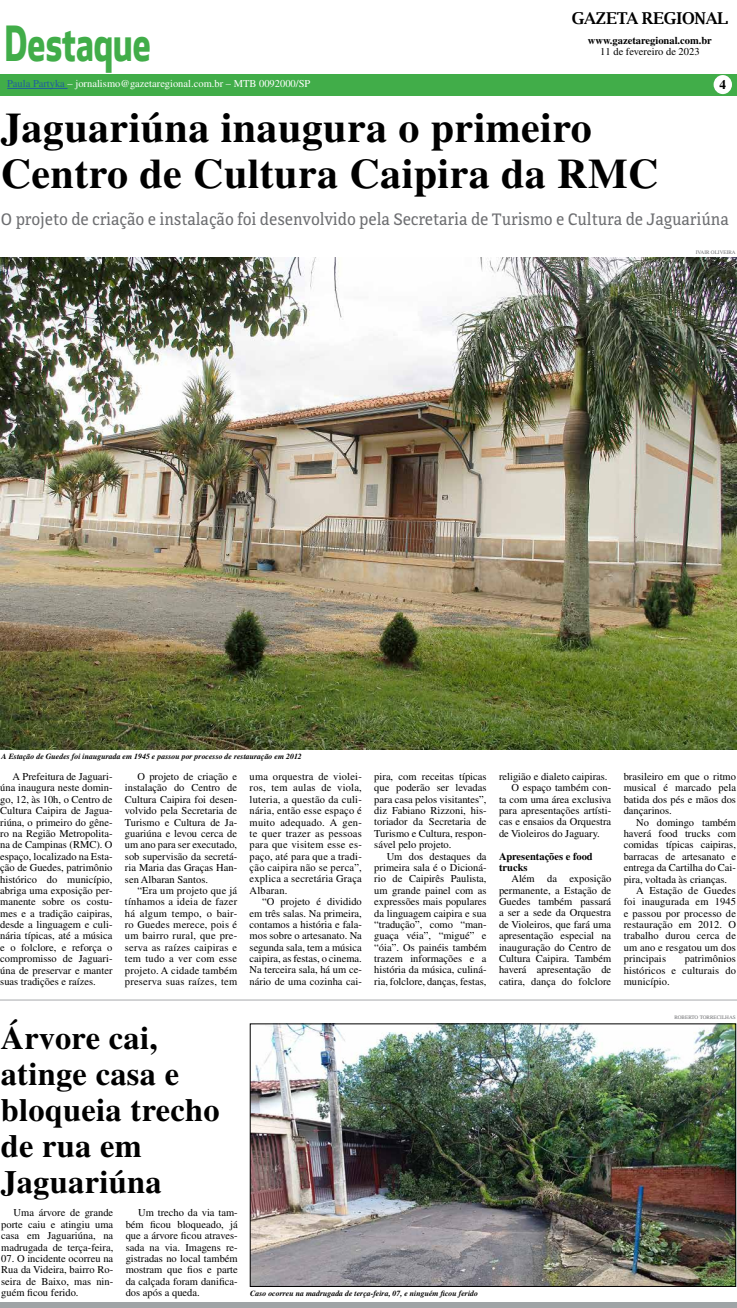
<style>
.page{position:relative;width:737px;height:1308px;background:#fff}
.page>*{position:absolute;margin:0;border:0;box-sizing:border-box;transform-origin:0 0}
.t1{font:700 47.25px "Apex New";color:#41ad49;scale:.75 1}
.t2{font:700 42px/45.5px "Times";letter-spacing:.01em;color:#000}
.t3{font:700 32.38px/35.9px "Times";letter-spacing:.01em;color:#000}
.t4{font:17.5px "Directa Serif";letter-spacing:-.01em;color:#6d6e71}
.t5{font:700 16.36px "Luxi Serif";letter-spacing:-.02em;color:#000}
.t6{font:700 13.12px "Times";color:#000}
.t7{font:10.5px/11.4px "Times";color:#000;text-align:justify}
.t8{font:10.5px "Times";color:#fff}
.t9{font:700 10.5px/11.4px "Times";color:#000}
.t10{font:italic 700 7.88px "Times";color:#000}
.t11{font:5.25px "Times";color:#6d6e71}
.s1{color:#215e9e}
</style>
<div class="page">
<div style="left:0;top:1302px;width:737px;height:5px;background:#9fa4a6"></div>
<div style="left:0;top:74px;width:737px;height:22px;background:#41ad49"></div>
<hr style="left:7px;top:88px;width:61px;height:1px;background:#215e9e">
<div style="left:713px;top:75px;width:19px;height:19px;background:#fff;border-radius:50%"></div>
<img style="left:252px;top:1025px;width:482px;height:259px">
<div style="left:250px;top:1023px;width:486px;height:263px;border:1px solid #000"></div>
<img style="left:0;top:258px;width:737px;height:491px">
<hr style="left:0;top:999px;width:737px;height:1px;background:#a7a9ac">
<h1 class="t1" style="left:5px;top:16px;width:196px">Destaque</h1>
<p class="t8" style="left:7px;top:78px;width:305px"><span class="s1">Paula Partyka</span> – jornalismo@gazetaregional.com.br – MTB 0092000/SP</p>
<h3 class="t5" style="left:572px;top:8px;width:158px">GAZETA REGIONAL</h3>
<p class="t9" style="left:588px;top:34px;width:125px">www.gazetaregional.com.br</p>
<p class="t7" style="left:600px;top:46px;width:101px">11 de fevereiro de 2023</p>
<p class="t6" style="left:719px;top:77px;width:8px">4</p>
<h2 class="t2" style="left:1px;top:104px;width:659px">Jaguariúna inaugura o primeiro<br>Centro de Cultura Caipira da RMC</h2>
<h3 class="t4" style="left:1px;top:209px;width:729px">O projeto de criação e instalação foi desenvolvido pela Secretaria de Turismo e Cultura de Jaguariúna</h3>
<p class="t11" style="left:695px;top:249px;width:41px">IVAIR OLIVEIRA</p>
<p class="t10" style="left:1px;top:751px;width:302px">A Estação de Guedes foi inaugurada em 1945 e passou por processo de restauração em 2012</p>
<p class="t7" style="left:0;top:770px;width:114px;text-indent:12px">A Prefeitura de Jaguari&shy;úna inaugura neste domin&shy;go, 12, às 10h, o Centro de Cultura Caipira de Jagua&shy;riúna, o primeiro do gêne&shy;ro na Região Metropolita&shy;na de Campinas (RMC). O espaço, localizado na Esta&shy;ção de Guedes, patrimônio histórico do município, abriga uma exposição per&shy;manente sobre os costu&shy;mes e a tradição caipiras, desde a linguagem e culi&shy;nária típicas, até a música e o folclore, e reforça o compromisso de Jaguari&shy;úna de preservar e manter suas tradições e raízes.</p>
<p class="t7" style="left:125px;top:770px;width:114px;text-indent:12px">O projeto de criação e instalação do Centro de Cultura Caipira foi desen&shy;volvido pela Secretaria de Turismo e Cultura de Ja&shy;guariúna e levou cerca de um ano para ser executado, sob supervisão da secretá&shy;ria Maria das Graças Han&shy;sen Albaran Santos.</p>
<p class="t7" style="left:125px;top:884px;width:114px;text-indent:12px">“Era um projeto que já tínhamos a ideia de fazer há algum tempo, o bair&shy;ro Guedes merece, pois é um bairro rural, que pre&shy;serva as raízes caipiras e tem tudo a ver com esse projeto. A cidade também preserva suas raízes, tem</p>
<p class="t7" style="left:250px;top:770px;width:114px">uma orquestra de violei&shy;ros, tem aulas de viola, luteria, a questão da culi&shy;nária, então esse espaço é muito adequado. A gen&shy;te quer trazer as pessoas para que visitem esse es&shy;paço, até para que a tradi&shy;ção caipira não se perca”, explica a secretária Graça Albaran.</p>
<p class="t7" style="left:250px;top:895px;width:114px;text-indent:12px">“O projeto é dividido em três salas. Na primeira, contamos a história e fala&shy;mos sobre o artesanato. Na segunda sala, tem a música caipira, as festas, o cinema.<br>Na terceira sala, há um ce&shy;nário de uma cozinha cai-</p>
<p class="t7" style="left:374px;top:770px;width:114px">pira, com receitas típicas que poderão ser levadas para casa pelos visitantes”, diz Fabiano Rizzoni, his&shy;toriador da Secretaria de Turismo e Cultura, respon&shy;sável pelo projeto.</p>
<p class="t7" style="left:374px;top:850px;width:114px;text-indent:12px">Um dos destaques da primeira sala é o Dicioná&shy;rio de Caipirês Paulista, um grande painel com as expressões mais populares da linguagem caipira e sua “tradução”, como “man&shy;guaça véia”, “migué” e “óia”. Os painéis também trazem informações e a história da música, culiná&shy;ria, folclore, danças, festas,</p>
<h3 class="t3" style="left:1px;top:1019px;width:220px">Árvore cai, atinge casa e bloqueia trecho de rua em<br>Jaguariúna</h3>
<p class="t7" style="left:1px;top:1206px;width:114px;text-indent:12px">Uma árvore de grande porte caiu e atingiu uma casa em Jaguariúna, na madrugada de terça-feira,</p>
<p class="t7" style="left:1px;top:1252px;width:114px">07. O incidente ocorreu na Rua da Videira, bairro Ro&shy;seira de Baixo, mas nin&shy;guém ficou ferido.</p>
<p class="t7" style="left:126px;top:1206px;width:114px;text-indent:12px">Um trecho da via tam&shy;bém ficou bloqueado, já que a árvore ficou atraves&shy;sada na via. Imagens re&shy;gistradas no local também mostram que fios e parte da calçada foram danifica&shy;dos após a queda.</p>
<p class="t10" style="left:250px;top:1288px;width:229px">Caso ocorreu na madrugada de terça-feira, 07, e ninguém ficou ferido</p>
<p class="t7" style="left:499px;top:770px;width:110px">religião e dialeto caipiras.</p>
<p class="t7" style="left:511px;top:781px;width:101px">O espaço também con-</p>
<p class="t7" style="left:499px;top:793px;width:114px">ta com uma área exclusiva</p>
<p class="t7" style="left:499px;top:804px;width:114px">para apresentações artísti-</p>
<p class="t7" style="left:499px;top:816px;width:114px">cas e ensaios da Orquestra</p>
<p class="t7" style="left:499px;top:827px;width:102px">de Violeiros do Jaguary.</p>
<p class="t9" style="left:499px;top:850px;width:95px">Apresentações e food trucks</p>
<p class="t7" style="left:499px;top:872px;width:114px;text-indent:12px">Além da exposição permanente, a Estação de Guedes também passará a ser a sede da Orquestra de Violeiros, que fará uma apresentação especial na inauguração do Centro de Cultura Caipira. Também haverá apresentação de catira, dança do folclore</p>
<p class="t7" style="left:623px;top:770px;width:114px">brasileiro em que o ritmo musical é marcado pela batida dos pés e mãos dos dançarinos.</p>
<p class="t7" style="left:636px;top:816px;width:101px">No domingo também</p>
<p class="t7" style="left:623px;top:827px;width:114px">haverá food trucks com</p>
<p class="t7" style="left:623px;top:839px;width:114px">comidas típicas caipiras,</p>
<p class="t7" style="left:623px;top:850px;width:114px">barracas de artesanato e</p>
<p class="t7" style="left:623px;top:861px;width:114px">entrega da Cartilha do Cai-</p>
<p class="t7" style="left:623px;top:873px;width:105px">pira, voltada às crianças.</p>
<p class="t7" style="left:636px;top:884px;width:101px">A Estação de Guedes</p>
<p class="t7" style="left:623px;top:895px;width:114px">foi inaugurada em 1945</p>
<p class="t7" style="left:623px;top:907px;width:114px">e passou por processo de</p>
<p class="t7" style="left:623px;top:918px;width:114px">restauração em 2012. O</p>
<p class="t7" style="left:623px;top:930px;width:114px">trabalho durou cerca de</p>
<p class="t7" style="left:623px;top:941px;width:114px">um ano e resgatou um dos</p>
<p class="t7" style="left:623px;top:952px;width:44px">principais</p>
<p class="t7" style="left:623px;top:952px;width:114px;text-indent:61px">patrimônios históricos e culturais do município.</p>
<p class="t11" style="left:674px;top:1014px;width:63px">ROBERTO TORRECILHAS</p>
</div>
